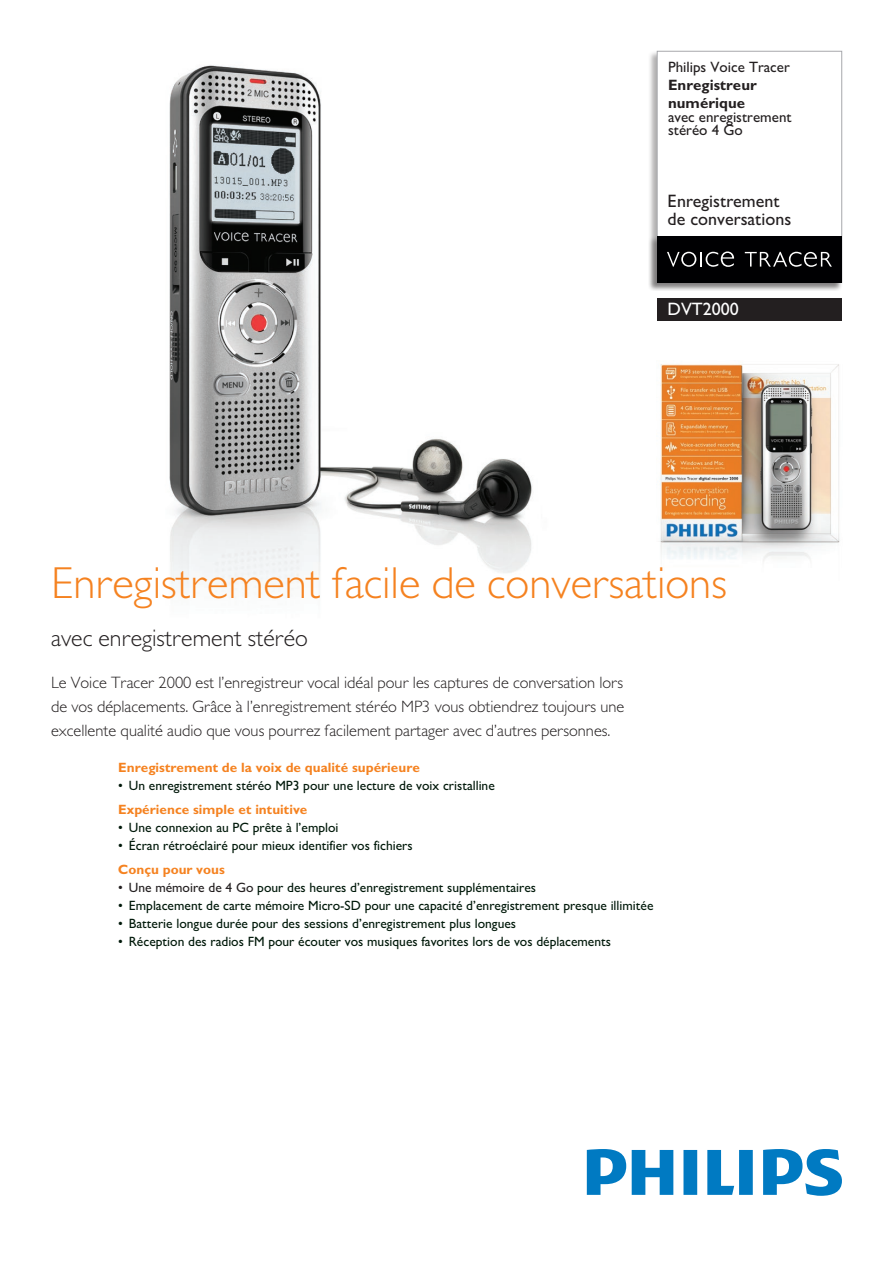
<style>
.page{position:relative;width:893px;height:1263px;background:#fff}
.page>*{position:absolute;margin:0;border:0;box-sizing:border-box;transform-origin:0 0}
.t1{font:300 45px "Gill Sans MT Pro";color:#f58220}
.t2{font:300 24px "Gill Sans MT Pro";color:#231f20}
.t3{font:500 18px/18px "Gill Sans MT Pro";color:#231f20}
.t4{font:500 18px "Gill Sans MT Pro";color:#fff}
.t5{font:300 16.5px/24px "Gill Sans MT Pro";color:#231f20;text-align:justify}
.t6{font:500 15px/13.5px "Gill Sans MT Pro";color:#231f20}
.t7{font:700 15px/18px "Gill Sans MT Pro";color:#231f20}
.t8{font:500 13.5px "Gill Sans MT Pro";color:#00190a}
.t9{font:700 13.5px "Gill Sans MT Pro";color:#f58220}
.t10{font:500 13.5px "Gill Sans MT Pro";color:#00180a}
.s1{color:#231f20}
</style>
<div class="page">
<img style="left:169px;top:65px;width:363px;height:523px">
<svg style="left:587px;top:1149px;width:255px;height:47px"></svg>
<img style="left:660px;top:364px;width:180px;height:198px">
<div style="left:648px;top:51px;width:194px;height:240px;background:#231f20;opacity:.35"></div>
<div style="left:657px;top:51px;width:185px;height:231px;background:#fff"></div>
<div style="left:657px;top:51px;width:185px;height:231px;border:1px solid #a8a9ad"></div>
<div style="left:648px;top:235px;width:194px;height:56px;background:#231f20;opacity:.35"></div>
<div style="left:657px;top:236px;width:185px;height:46px;background:#000002"></div>
<svg style="left:667px;top:251px;width:67px;height:16px"></svg>
<svg style="left:745px;top:252px;width:87px;height:15px"></svg>
<div style="left:657px;top:298px;width:185px;height:23px;background:#231f20"></div>
<p class="t6" style="left:668px;top:60px;width:123px">Philips Voice Tracer</p>
<p class="t7" style="left:668px;top:76px;width:90px">Enregistreur numérique</p>
<p class="t6" style="left:668px;top:110px;width:125px">avec enregistrement stéréo 4 Go</p>
<h3 class="t3" style="left:668px;top:192px;width:125px">Enregistrement de conversations</h3>
<h3 class="t4" style="left:668px;top:298px;width:73px">DVT2000</h3>
<h1 class="t1" style="left:51px;top:556px;width:677px">Enregistrement facile de conversations</h1>
<h2 class="t2" style="left:51px;top:623px;width:258px">avec enregistrement stéréo</h2>
<p class="t5" style="left:51px;top:670px;width:575px">Le Voice Tracer 2000 est l’enregistreur vocal idéal pour les captures de conversation lors de vos déplacements. Grâce à l’enregistrement stéréo MP3 vous obtiendrez toujours une excellente qualité audio que vous pourrez facilement partager avec d’autres personnes.</p>
<p class="t9" style="left:118px;top:759px;width:303px">Enregistrement de la voix de qualité supérieure</p>
<p class="t10" style="left:118px;top:777px;width:378px">• Un enregistrement stéréo MP3 pour une lecture de voix cristalline</p>
<p class="t9" style="left:118px;top:801px;width:191px">Expérience simple et intuitive</p>
<p class="t8" style="left:118px;top:819px;width:222px">• Une connexion au PC prête à l’emploi</p>
<p class="t8" style="left:118px;top:837px;width:296px">• Écran rétroéclairé pour mieux identifier vos fichiers</p>
<p class="t9" style="left:118px;top:861px;width:108px">Conçu pour vous</p>
<p class="t8" style="left:118px;top:879px;width:419px"><span class="s1">• Une mémoire de 4 Go</span> pour des heures d’enregistrement supplémentaires</p>
<p class="t8" style="left:118px;top:897px;width:537px">• Emplacement de carte mémoire Micro-SD pour une capacité d’enregistrement presque illimitée</p>
<p class="t8" style="left:118px;top:915px;width:399px">• Batterie longue durée pour des sessions d’enregistrement plus longues</p>
<p class="t8" style="left:118px;top:933px;width:494px">• Réception des radios FM pour écouter vos musiques favorites lors de vos déplacements</p>
</div>
